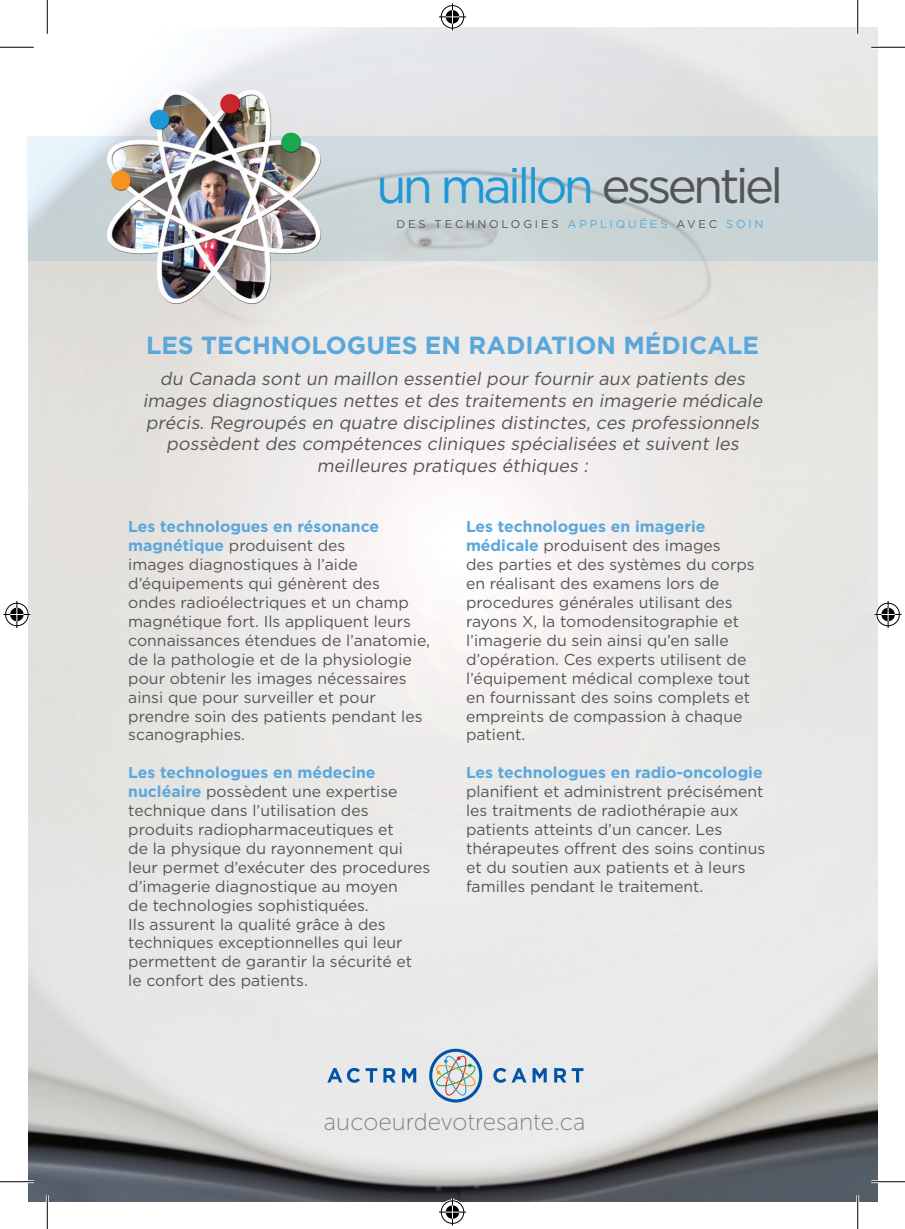
<style>
.page{position:relative;width:905px;height:1229px;background:#fff}
.page>*{position:absolute;margin:0;border:0;box-sizing:border-box;transform-origin:0 0}
.t1{font:49.05px "Gotham";letter-spacing:-.075em;color:#1d99d6}
.t2{font:700 24.75px "Gotham";color:#5aa7dc}
.t3{font:24.07px "Museo Sans 100";color:#7c7e81}
.t4{font:italic 18px/21.6px "Gotham Pro";color:#545557;text-align:center}
.t5{font:15.75px/18.9px "Gotham";color:#545557}
.t6{font:700 15.75px "Gotham";color:#5aa7dc}
.t7{font:11.25px "Gotham";letter-spacing:.25em;color:#545557}
.s1{color:#545557}
.s2{color:#5aa7dc}
.s3{font-weight:700;color:#5aa7dc}
</style>
<div class="page">
<img style="left:28px;top:27px;width:849px;height:1174px">
<svg style="left:428px;top:1048px;width:58px;height:54px;background:#b7c5ce"></svg>
<svg style="left:327px;top:1067px;width:50px;height:15px"></svg>
<svg style="left:383px;top:1068px;width:12px;height:14px"></svg>
<svg style="left:402px;top:1068px;width:14px;height:14px"></svg>
<svg style="left:493px;top:1067px;width:33px;height:15px"></svg>
<svg style="left:532px;top:1068px;width:14px;height:14px"></svg>
<svg style="left:554px;top:1068px;width:29px;height:14px"></svg>
<svg style="left:27px;top:137px;width:850px;height:124px;background:#cbd5d9"></svg>
<img style="left:94px;top:79px;width:239px;height:239px;border-radius:120px">
<hr style="left:0;top:46px;width:34px;height:3px;background:#fff">
<hr style="left:871px;top:46px;width:33px;height:3px;background:#fff">
<hr style="left:0;top:1180px;width:34px;height:3px;background:#fff">
<hr style="left:871px;top:1180px;width:33px;height:3px;background:#fff">
<hr style="left:46px;top:0;width:3px;height:34px;background:#fff">
<hr style="left:46px;top:1195px;width:3px;height:33px;background:#fff">
<hr style="left:856px;top:0;width:3px;height:34px;background:#fff">
<hr style="left:856px;top:1195px;width:3px;height:33px;background:#fff">
<hr style="left:0;top:47px;width:34px;height:1px;background:#000">
<hr style="left:871px;top:47px;width:33px;height:1px;background:#000">
<hr style="left:0;top:1181px;width:34px;height:1px;background:#000">
<hr style="left:871px;top:1181px;width:33px;height:1px;background:#000">
<hr style="left:47px;top:0;width:1px;height:34px;background:#000">
<hr style="left:47px;top:1195px;width:1px;height:33px;background:#000">
<hr style="left:857px;top:0;width:1px;height:34px;background:#000">
<hr style="left:857px;top:1195px;width:1px;height:33px;background:#000">
<svg style="left:439px;top:3px;width:27px;height:27px"></svg>
<svg style="left:439px;top:1198px;width:27px;height:27px"></svg>
<svg style="left:3px;top:601px;width:27px;height:27px"></svg>
<svg style="left:874px;top:601px;width:27px;height:27px"></svg>
<h1 class="t1" style="left:376px;top:154px;width:408px">un maillon <span class="s1">essentiel</span></h1>
<p class="t7" style="left:396px;top:217px;width:368px">Des tec hnol ogi es <span class="s2">appli quées</span> avec <span class="s2">soi n</span></p>
<h2 class="t2" style="left:146px;top:328px;width:614px">Les technologues en radiation médicale</h2>
<p class="t4" style="left:143px;top:368px;width:624px">du Canada sont un maillon essentiel pour fournir aux patients des images diagnostiques nettes et des traitements en imagerie médicale précis. Regroupés en quatre disciplines distinctes, ces professionnels possèdent des compétences cliniques spécialisées et suivent les meilleures pratiques éthiques :</p>
<p class="t5" style="left:128px;top:517px;width:303px"><span class="s3">Les technologues en résonance magnétique</span> produisent des<br>images diagnostiques à l’aide d’équipements qui génèrent des ondes radioélectriques et un champ magnétique fort. Ils appliquent leurs connaissances étendues de l’anatomie, de la pathologie et de la physiologie pour obtenir les images nécessaires ainsi que pour surveiller et pour prendre soin des patients pendant les scanographies.</p>
<p class="t5" style="left:128px;top:763px;width:303px"><span class="s3">Les technologues en médecine nucléaire</span> possèdent une expertise technique dans l’utilisation des produits radiopharmaceutiques et<br>de la physique du rayonnement qui leur permet d’exécuter des procedures d’imagerie diagnostique au moyen<br>de technologies sophistiquées.<br>Ils assurent la qualité grâce à des techniques exceptionnelles qui leur permettent de garantir la sécurité et<br>le confort des patients.</p>
<p class="t5" style="left:466px;top:517px;width:290px"><span class="s3">Les technologues en imagerie médicale</span> produisent des images<br>des parties et des systèmes du corps en réalisant des examens lors de procedures générales utilisant des rayons X, la tomodensitographie et l’imagerie du sein ainsi qu’en salle d’opération. Ces experts utilisent de l’équipement médical complexe tout en fournissant des soins complets et empreints de compassion à chaque patient.</p>
<p class="t6" style="left:466px;top:762px;width:298px">Les technologues en radio-oncologie</p>
<p class="t5" style="left:466px;top:782px;width:301px">planifient et administrent précisément les traitments de radiothérapie aux patients atteints d’un cancer. Les thérapeutes offrent des soins continus et du soutien aux patients et à leurs familles pendant le traitement.</p>
<h3 class="t3" style="left:324px;top:1109px;width:263px">aucoeurdevotresante.ca</h3>
</div>
